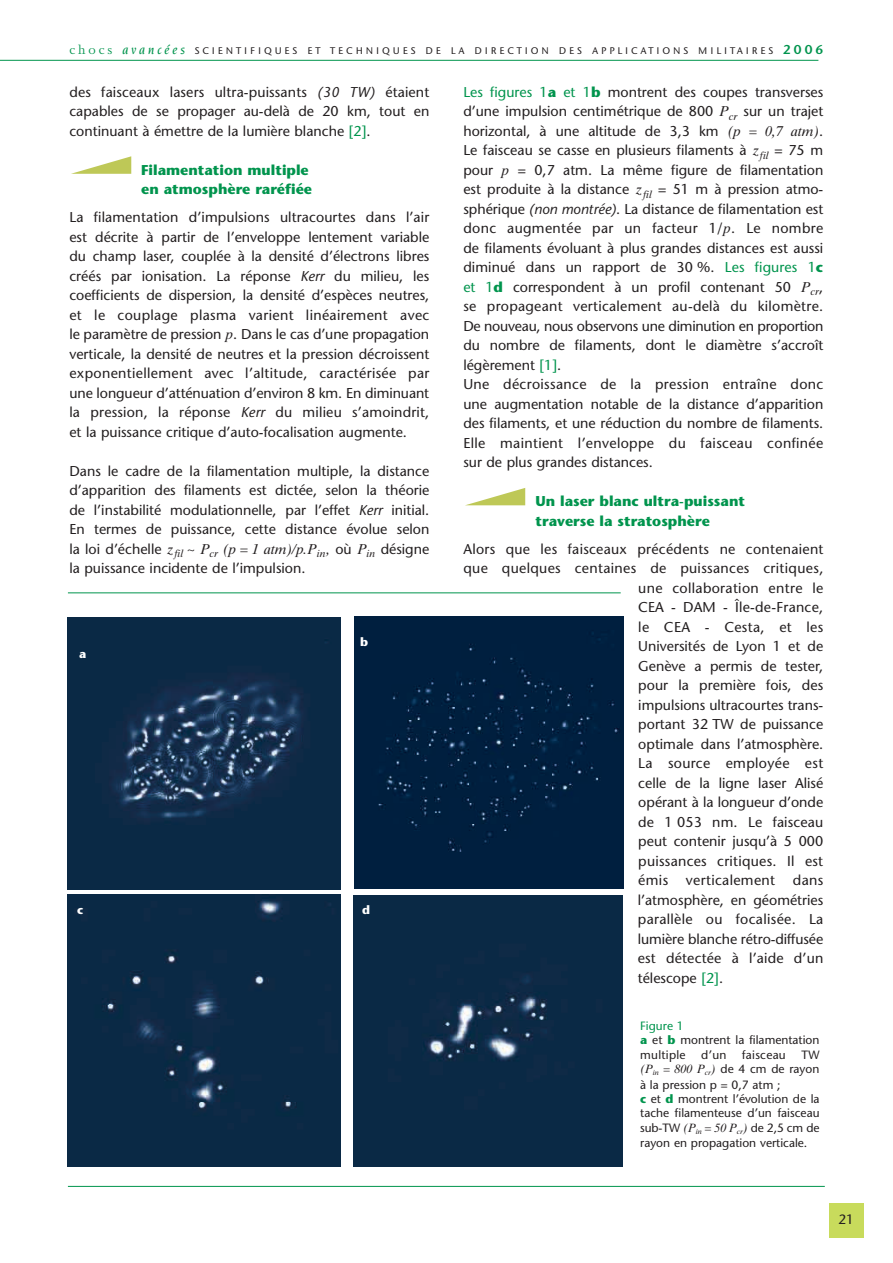
<style>
.page{position:relative;width:893px;height:1263px;background:#fff}
.page>*{position:absolute;margin:0;border:0;box-sizing:border-box;transform-origin:0 0}
.t1{font:14.25px/19.5px "Stone Sans";color:#231f20;text-align:justify}
.t2{font:14.25px "Stone Sans";letter-spacing:.025em;color:#231f20}
.t3{font:700 14.25px/19.5px "Stone Sans";color:#00944d}
.t4{font:14.25px "Stone Sans";letter-spacing:.02em;color:#231f20}
.t5{font:13.5px "Stone Sans";color:#231f20}
.t6{font:12px/14.4px "Stone Sans";color:#231f20}
.t7{font:12px "Stone Sans";letter-spacing:.025em;color:#231f20}
.t8{font:700 12px "Stone Sans";color:#fff}
.t9{font:10.2px "Stone Sans FO";letter-spacing:.285em;color:#231f20}
.s1{font-family:"M Joanna";font-size:14.25px;color:#00944d}
.s2{font-family:"Novarese";font-weight:500;font-style:italic;font-size:13.5px;color:#00944d}
.s3{font-family:"Stone Sans Demi FO";font-size:13.5px;color:#00944d}
.s4{font-style:italic}
.s5{color:#00944d}
.s6{font-family:"Times Ten";font-style:italic}
.s7{font-weight:700;color:#00944d}
</style>
<div class="page">
<svg style="left:466px;top:488px;width:59px;height:17px"></svg>
<svg style="left:71px;top:156px;width:60px;height:18px"></svg>
<div style="left:829px;top:1203px;width:34px;height:34px;background:#c8db5c"></div>
<div style="left:355px;top:617px;width:268px;height:272px;background:#001f3f"></div>
<img style="left:68px;top:617px;width:272px;height:272px">
<div style="left:353px;top:895px;width:270px;height:272px;background:#0a2945"></div>
<div style="left:68px;top:894px;width:272px;height:272px;background:#0a2945"></div>
<hr style="left:0;top:60px;width:818px;height:1px;background:#00944d">
<hr style="left:68px;top:592px;width:553px;height:1px;background:#00944d">
<hr style="left:68px;top:1186px;width:757px;height:1px;background:#00944d">
<p class="t9" style="left:69px;top:47px;width:755px"><span class="s1">chocs</span> <span class="s2">avancées</span> SCIENTIFIQUES ET TECHNIQUES DE LA DIRECTION DES APPLICATIONS MILITAIRES <span class="s3">2006</span></p>
<p class="t1" style="left:69px;top:84px;width:361px">des faisceaux lasers ultra-puissants <span class="s4">(30 TW)</span> étaient capables de se propager au-delà de 20 km, tout en continuant à émettre de la lumière blanche <span class="s5">[2]</span>.</p>
<p class="t3" style="left:141px;top:162px;width:172px">Filamentation multiple en atmosphère raréfiée</p>
<p class="t1" style="left:69px;top:209px;width:361px">La filamentation d’impulsions ultracourtes dans l’air est décrite à partir de l’enveloppe lentement variable du champ laser, couplée à la densité d’électrons libres créés par ionisation. La réponse <span class="s4">Kerr</span> du milieu, les coefficients de dispersion, la densité d’espèces neutres, et le couplage plasma varient linéairement avec le paramètre de pression <span class="s6">p</span>. Dans le cas d’une propagation verticale, la densité de neutres et la pression décroissent exponentiellement avec l’altitude, caractérisée par une longueur d’atténuation d’environ 8 km. En diminuant la pression, la réponse <span class="s4">Kerr</span> du milieu s’amoindrit, et la puissance critique d’auto-focalisation augmente.</p>
<p class="t1" style="left:69px;top:462px;width:362px">Dans le cadre de la filamentation multiple, la distance d’apparition des filaments est dictée, selon la théorie de l’instabilité modulationnelle, par l’effet <span class="s4">Kerr</span> initial.<br>En termes de puissance, cette distance évolue selon la loi d’échelle <span class="s6">z</span><sub>fil</sub> <span class="s6">~ P</span><sub>cr</sub> <span class="s6">(p = 1 atm)/p.P</span><sub>in</sub><span class="s6">,</span> où <span class="s6">P</span><sub>in</sub> désigne la puissance incidente de l’impulsion.</p>
<p class="t8" style="left:79px;top:649px;width:9px">a</p>
<p class="t8" style="left:360px;top:637px;width:10px">b</p>
<p class="t8" style="left:77px;top:905px;width:8px">c</p>
<p class="t8" style="left:362px;top:905px;width:9px">d</p>
<p class="t1" style="left:463px;top:84px;width:362px;text-align:left"><span class="s5">Les figures 1</span><span class="s7">a</span> <span class="s5">et 1</span><span class="s7">b</span> montrent des coupes transverses d’une impulsion centimétrique de 800 <span class="s6">P</span><sub>cr</sub> sur un trajet horizontal, à une altitude de 3,3 km <span class="s6">(p = 0,7 atm)</span>.<br>Le faisceau se casse en plusieurs filaments à <span class="s6">z</span><sub>fil</sub> = 75 m pour <span class="s6">p</span> = 0,7 atm. La même figure de filamentation est produite à la distance <span class="s6">z</span><sub>fil</sub> = 51 m à pression atmo&shy;sphérique <span class="s4">(non montrée)</span>. La distance de filamentation est donc augmentée par un facteur 1/<span class="s6">p</span>. Le nombre de filaments évoluant à plus grandes distances est aussi diminué dans un rapport de 30 %. <span class="s5">Les figures 1</span><span class="s7">c </span><span class="s5">et 1</span><span class="s7">d</span> correspondent à un profil contenant 50 <span class="s6">P</span><sub>cr</sub>, se propageant verticalement au-delà du kilomètre.<br>De nouveau, nous observons une diminution en proportion du nombre de filaments, dont le diamètre s’accroît légèrement <span class="s5">[1]</span>.<br>Une décroissance de la pression entraîne donc une augmentation notable de la distance d’apparition des filaments, et une réduction du nombre de filaments.<br>Elle maintient l’enveloppe du faisceau confinée sur de plus grandes distances.</p>
<p class="t3" style="left:536px;top:493px;width:211px">Un laser blanc ultra-puissant traverse la stratosphère</p>
<p class="t4" style="left:463px;top:543px;width:362px">Alors que les faisceaux précédents ne contenaient</p>
<p class="t2" style="left:463px;top:563px;width:362px">que quelques centaines de puissances critiques,</p>
<p class="t2" style="left:638px;top:582px;width:186px">une collaboration entre le</p>
<p class="t1" style="left:638px;top:599px;width:186px">CEA - DAM - Île-de-France,</p>
<p class="t2" style="left:638px;top:621px;width:186px">le CEA - Cesta, et les</p>
<p class="t1" style="left:638px;top:638px;width:186px">Universités de Lyon 1 et de</p>
<p class="t1" style="left:638px;top:657px;width:187px">Genève a permis de tester,</p>
<p class="t1" style="left:638px;top:677px;width:186px">pour la première fois, des</p>
<p class="t1" style="left:638px;top:696px;width:187px">impulsions ultracourtes trans-</p>
<p class="t1" style="left:638px;top:716px;width:187px">portant 32 TW de puissance</p>
<p class="t1" style="left:638px;top:735px;width:187px">optimale dans l’atmosphère.</p>
<p class="t2" style="left:638px;top:758px;width:186px">La source employée est</p>
<p class="t1" style="left:638px;top:774px;width:187px">celle de la ligne laser Alisé</p>
<p class="t1" style="left:638px;top:794px;width:186px">opérant à la longueur d’onde</p>
<p class="t1" style="left:638px;top:813px;width:186px">de 1 053 nm. Le faisceau</p>
<p class="t1" style="left:638px;top:833px;width:186px">peut contenir jusqu’à 5 000</p>
<p class="t4" style="left:638px;top:855px;width:186px">puissances critiques. Il est</p>
<p class="t2" style="left:638px;top:875px;width:187px">émis verticalement dans</p>
<p class="t1" style="left:638px;top:891px;width:187px">l’atmosphère, en géométries</p>
<p class="t2" style="left:638px;top:914px;width:187px">parallèle ou focalisée. La</p>
<p class="t1" style="left:638px;top:930px;width:187px">lumière blanche rétro-diffusée</p>
<p class="t1" style="left:638px;top:950px;width:187px">est détectée à l’aide d’un</p>
<p class="t1" style="left:638px;top:969px;width:87px">télescope <span class="s5">[2]</span>.</p>
<p class="t6" style="left:640px;top:1019px;width:181px"><span class="s5">Figure 1<br></span><span class="s7">a</span> et <span class="s7">b</span> montrent la filamentation multiple</p>
<p class="t6" style="left:701px;top:1048px;width:27px">d’un</p>
<p class="t7" style="left:742px;top:1049px;width:45px">faisceau</p>
<p class="t6" style="left:640px;top:1048px;width:181px;text-align:right">TW<br><span class="s6">(P</span><sub>in</sub> <span class="s6">= 800 P</span><sub>cr</sub><span class="s6">)</span> de 4 cm de rayon</p>
<p class="t6" style="left:640px;top:1078px;width:181px">à la pression p = 0,7 atm ;<br><span class="s7">c</span> et <span class="s7">d</span> montrent l’évolution de la tache filamenteuse d’un faisceau sub-TW <span class="s6">(P</span><sub>in</sub> <span class="s6">= 50 P</span><sub>cr</sub><span class="s6">)</span> de 2,5 cm de</p>
<p class="t6" style="left:640px;top:1137px;width:169px">rayon en propagation verticale.</p>
<p class="t5" style="left:838px;top:1213px;width:17px">21</p>
</div>
